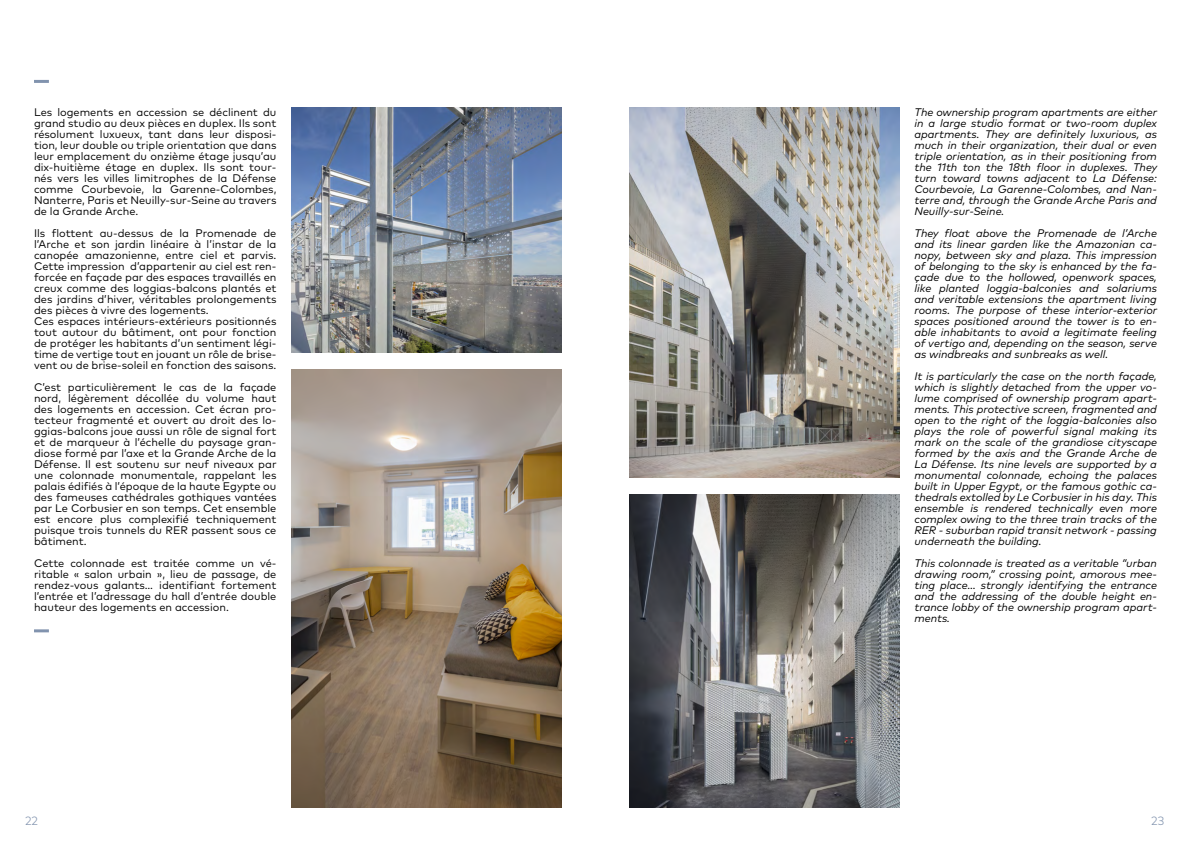
<style>
.page{position:relative;width:1191px;height:842px;background:#fff}
.page>*{position:absolute;margin:0;border:0;box-sizing:border-box;transform-origin:0 0}
.t1{font:300 12px "Mark Pro";color:#8193ae}
.t2{font:italic 11px/11px "Mark Pro";color:#000;text-align:justify}
.t3{font:11px/11px "Mark Pro";color:#000;text-align:justify}
</style>
<div class="page">
<img style="left:291px;top:107px;width:270px;height:246px">
<img style="left:629px;top:107px;width:270px;height:371px">
<img style="left:291px;top:370px;width:270px;height:438px">
<img style="left:629px;top:495px;width:270px;height:313px">
<hr style="left:34px;top:80px;width:15px;height:3px;background:#8193ae">
<hr style="left:34px;top:629px;width:15px;height:3px;background:#8193ae">
<p class="t3" style="left:34px;top:106px;width:244px">Les logements en accession se déclinent du grand studio au deux pièces en duplex. Ils sont résolument luxueux, tant dans leur disposi&shy;tion, leur double ou triple orientation que dans leur emplacement du onzième étage jusqu’au dix-huitième étage en duplex. Ils sont tour&shy;nés vers les villes limitrophes de la Défense comme Courbevoie, la Garenne-Colombes, Nanterre, Paris et Neuilly-sur-Seine au travers de la Grande Arche.</p>
<p class="t3" style="left:34px;top:227px;width:244px;text-align:left">Ils flottent au-dessus de la Promenade de l’Arche et son jardin linéaire à l’instar de la canopée amazonienne, entre ciel et parvis.<br>Cette impression d’appartenir au ciel est ren&shy;forcée en façade par des espaces travaillés en creux comme des loggias-balcons plantés et des jardins d’hiver, véritables prolongements des pièces à vivre des logements.<br>Ces espaces intérieurs-extérieurs positionnés tout autour du bâtiment, ont pour fonction de protéger les habitants d’un sentiment légi&shy;time de vertige tout en jouant un rôle de brise&shy;vent ou de brise-soleil en fonction des saisons.</p>
<p class="t3" style="left:34px;top:381px;width:244px">C’est particulièrement le cas de la façade nord, légèrement décollée du volume haut des logements en accession. Cet écran pro&shy;tecteur fragmenté et ouvert au droit des lo&shy;ggias-balcons joue aussi un rôle de signal fort et de marqueur à l’échelle du paysage gran&shy;diose formé par l’axe et la Grande Arche de la Défense. Il est soutenu sur neuf niveaux par une colonnade monumentale, rappelant les palais édifiés à l’époque de la haute Egypte ou des fameuses cathédrales gothiques vantées par Le Corbusier en son temps. Cet ensemble est encore plus complexifié techniquement puisque trois tunnels du RER passent sous ce bâtiment.</p>
<p class="t3" style="left:34px;top:557px;width:244px">Cette colonnade est traitée comme un vé&shy;ritable « salon urbain », lieu de passage, de rendez-vous galants… identifiant fortement l’entrée et l’adressage du hall d’entrée double hauteur des logements en accession.</p>
<p class="t2" style="left:914px;top:106px;width:244px">The ownership program apartments are either in a large studio format or two-room duplex apartments. They are definitely luxurious, as much in their organization, their dual or even triple orientation, as in their positioning from the 11th ton the 18th floor in duplexes. They turn toward towns adjacent to La Défense:<br>Courbevoie, La Garenne-Colombes, and Nan&shy;terre and, through the Grande Arche Paris and Neuilly-sur-Seine.</p>
<p class="t2" style="left:914px;top:227px;width:244px">They float above the Promenade de l’Arche and its linear garden like the Amazonian ca&shy;nopy, between sky and plaza. This impression of belonging to the sky is enhanced by the fa&shy;çade due to the hollowed, openwork spaces, like planted loggia-balconies and solariums and veritable extensions the apartment living rooms. The purpose of these interior-exterior spaces positioned around the tower is to en&shy;able inhabitants to avoid a legitimate feeling of vertigo and, depending on the season, serve as windbreaks and sunbreaks as well.</p>
<p class="t2" style="left:914px;top:370px;width:244px">It is particularly the case on the north façade, which is slightly detached from the upper vo&shy;lume comprised of ownership program apart&shy;ments. This protective screen, fragmented and open to the right of the loggia-balconies also plays the role of powerful signal making its mark on the scale of the grandiose cityscape formed by the axis and the Grande Arche de La Défense. Its nine levels are supported by a monumental colonnade, echoing the palaces built in Upper Egypt, or the famous gothic ca&shy;thedrals extolled by Le Corbusier in his day. This ensemble is rendered technically even more complex owing to the three train tracks of the RER - suburban rapid transit network - passing underneath the building.</p>
<p class="t2" style="left:914px;top:557px;width:244px">This colonnade is treated as a veritable “urban drawing room,” crossing point, amorous mee&shy;ting place… strongly identifying the entrance and the addressing of the double height en&shy;trance lobby of the ownership program apart&shy;ments.</p>
<p class="t1" style="left:25px;top:811px;width:15px">22</p>
<p class="t1" style="left:1151px;top:811px;width:15px">23</p>
</div>
